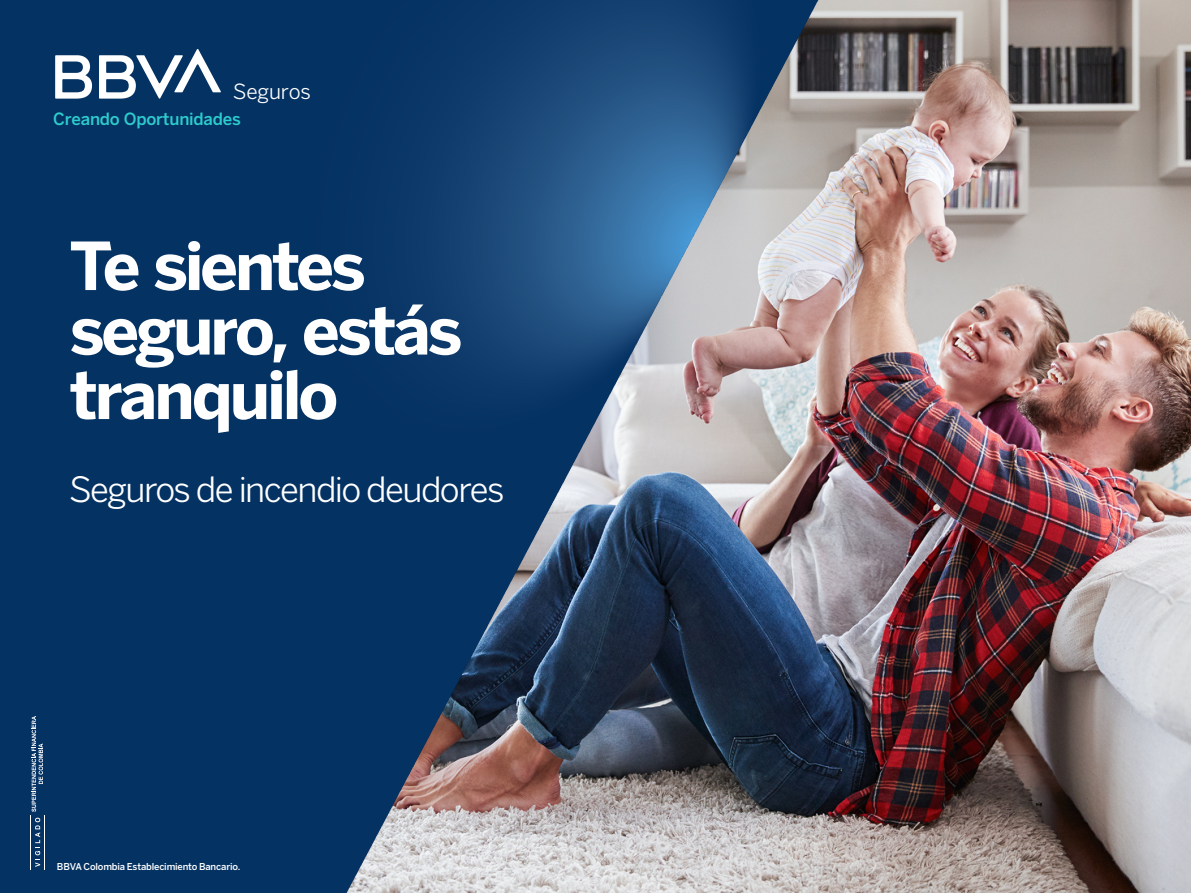
<style>
.page{position:relative;width:1191px;height:893px;background:#043263}
.page>*{position:absolute;margin:0;border:0;box-sizing:border-box;transform-origin:0 0}
.t1{font:700 65.55px/64.5px "Benton Sans BBVA";letter-spacing:-.05em;color:#fff}
.t2{font:34.5px "Benton Sans BBVA";letter-spacing:-.045em;color:#fff}
.t3{font:20.7px "Benton Sans BBVA";letter-spacing:-.01em;color:#fff}
.t4{font:500 16.8px "Benton Sans BBVA";letter-spacing:-.01em;color:#2dcccd}
.t5{font:500 9.45px "Benton Sans BBVA";letter-spacing:-.02em;color:#fff}
</style>
<div class="page">
<img style="left:346px;top:0;width:845px;height:893px">
<svg style="left:32px;top:716px;width:11px;height:96px"></svg>
<svg style="left:35px;top:818px;width:5px;height:49px"></svg>
<hr style="left:30px;top:815px;width:1px;height:55px;background:#fff">
<hr style="left:44px;top:815px;width:1px;height:55px;background:#fff">
<svg style="left:55px;top:55px;width:37px;height:44px"></svg>
<svg style="left:99px;top:49px;width:122px;height:50px"></svg>
<h3 class="t3" style="left:233px;top:79px;width:79px">Seguros</h3>
<h3 class="t4" style="left:53px;top:108px;width:189px">Creando Oportunidades</h3>
<h1 class="t1" style="left:69px;top:235px;width:394px">Te sientes seguro, estás tranquilo</h1>
<h2 class="t2" style="left:69px;top:469px;width:437px">Seguros de incendio deudores</h2>
<p class="t5" style="left:57px;top:861px;width:185px">BBVA Colombia Establecimiento Bancario.</p>
</div>
